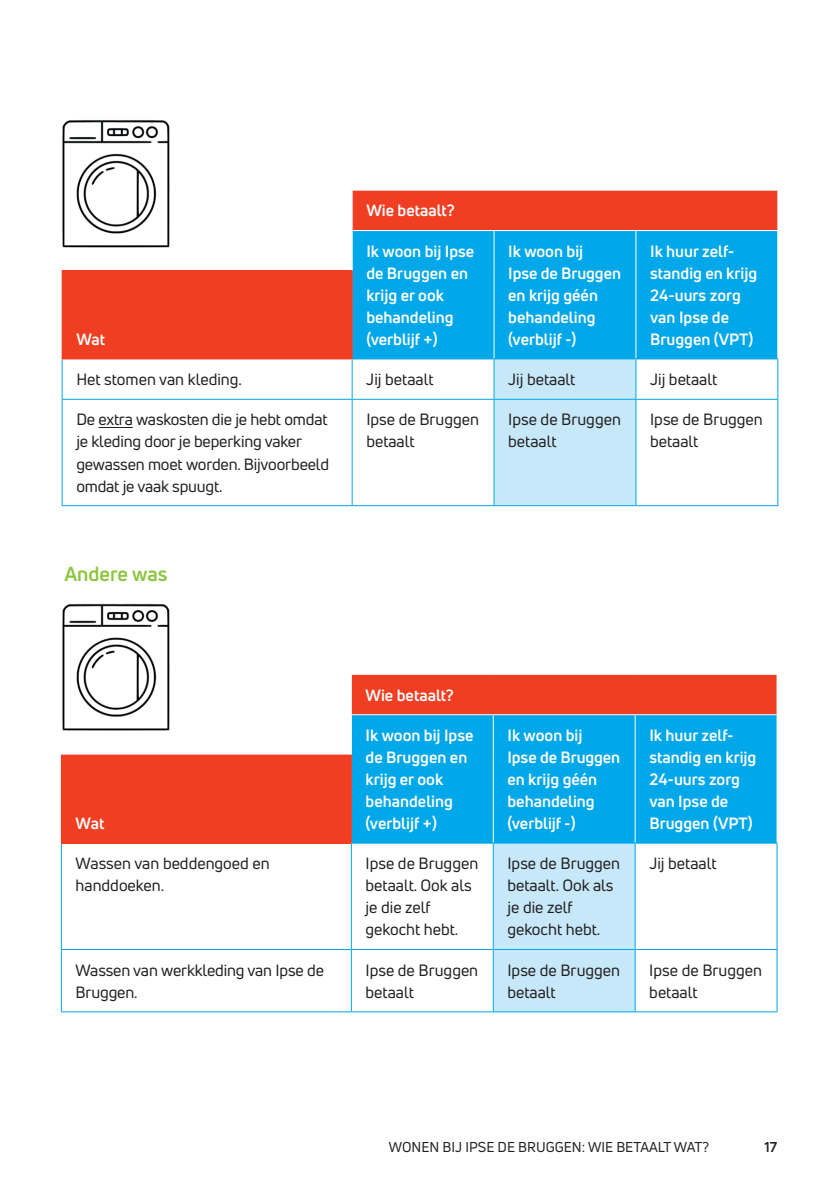
<style>
.page{position:relative;width:840px;height:1191px;background:#fff}
.page>*{position:absolute;margin:0;border:0;box-sizing:border-box;transform-origin:0 0}
.t1{font:700 20px "Uni Neue";color:#8bc63e}
.t2{font:16px/22px "Uni Neue";color:#231f20}
.t3{font:700 16px/22px "Uni Neue";color:#fff}
.t4{font:14px "Uni Neue";color:#231f20}
.t5{font:700 14px "Uni Neue";color:#231f20}
</style>
<div class="page">
<div style="left:352px;top:190px;width:425px;height:40px;background:#ef3e22"></div>
<div style="left:352px;top:231px;width:424px;height:127px;background:#00a7e9"></div>
<div style="left:62px;top:271px;width:290px;height:88px;background:#ef3e22"></div>
<div style="left:494px;top:359px;width:141px;height:146px;background:#c6e8f9"></div>
<hr style="left:62px;top:359px;width:1px;height:40px;background:#00a7e9">
<hr style="left:62px;top:399px;width:290px;height:1px;background:#00a7e9">
<hr style="left:62px;top:400px;width:1px;height:105px;background:#00a7e9">
<hr style="left:62px;top:505px;width:290px;height:1px;background:#00a7e9">
<hr style="left:351px;top:190px;width:142px;height:1px;background:#fff">
<hr style="left:493px;top:190px;width:142px;height:1px;background:#fff">
<hr style="left:635px;top:190px;width:142px;height:1px;background:#fff">
<hr style="left:776px;top:191px;width:1px;height:39px;background:#fff">
<hr style="left:493px;top:231px;width:1px;height:40px;background:#fff">
<hr style="left:635px;top:231px;width:1px;height:40px;background:#fff">
<hr style="left:493px;top:271px;width:1px;height:87px;background:#fff">
<hr style="left:635px;top:271px;width:1px;height:87px;background:#fff">
<hr style="left:352px;top:358px;width:141px;height:1px;background:#00a7e9">
<hr style="left:351px;top:359px;width:1px;height:40px;background:#00a7e9">
<hr style="left:493px;top:358px;width:142px;height:1px;background:#00a7e9">
<hr style="left:493px;top:359px;width:1px;height:40px;background:#00a7e9">
<hr style="left:635px;top:358px;width:142px;height:1px;background:#00a7e9">
<hr style="left:635px;top:359px;width:1px;height:40px;background:#00a7e9">
<hr style="left:776px;top:359px;width:1px;height:40px;background:#00a7e9">
<hr style="left:352px;top:399px;width:141px;height:1px;background:#00a7e9">
<hr style="left:351px;top:400px;width:1px;height:105px;background:#00a7e9">
<hr style="left:493px;top:399px;width:142px;height:1px;background:#00a7e9">
<hr style="left:493px;top:400px;width:1px;height:105px;background:#00a7e9">
<hr style="left:635px;top:399px;width:142px;height:1px;background:#00a7e9">
<hr style="left:635px;top:400px;width:1px;height:105px;background:#00a7e9">
<hr style="left:776px;top:400px;width:1px;height:105px;background:#00a7e9">
<hr style="left:352px;top:505px;width:141px;height:1px;background:#00a7e9">
<hr style="left:493px;top:505px;width:142px;height:1px;background:#00a7e9">
<hr style="left:635px;top:505px;width:142px;height:1px;background:#00a7e9">
<hr style="left:62px;top:270px;width:290px;height:1px;background:#ef3e22">
<hr style="left:98px;top:427px;width:35px;height:1px;background:#231f20">
<img style="left:62px;top:120px;width:108px;height:128px">
<img style="left:62px;top:603px;width:108px;height:128px">
<div style="left:351px;top:674px;width:425px;height:40px;background:#ef3e22"></div>
<div style="left:351px;top:715px;width:425px;height:127px;background:#00a7e9"></div>
<div style="left:61px;top:755px;width:290px;height:88px;background:#ef3e22"></div>
<div style="left:493px;top:843px;width:141px;height:168px;background:#c6e8f9"></div>
<hr style="left:61px;top:843px;width:1px;height:106px;background:#00a7e9">
<hr style="left:61px;top:949px;width:290px;height:1px;background:#00a7e9">
<hr style="left:61px;top:950px;width:1px;height:61px;background:#00a7e9">
<hr style="left:61px;top:1011px;width:290px;height:1px;background:#00a7e9">
<hr style="left:350px;top:674px;width:143px;height:1px;background:#fff">
<hr style="left:493px;top:674px;width:141px;height:1px;background:#fff">
<hr style="left:634px;top:674px;width:143px;height:1px;background:#fff">
<hr style="left:492px;top:715px;width:1px;height:40px;background:#fff">
<hr style="left:634px;top:715px;width:1px;height:40px;background:#fff">
<hr style="left:492px;top:755px;width:1px;height:87px;background:#fff">
<hr style="left:634px;top:755px;width:1px;height:87px;background:#fff">
<hr style="left:351px;top:842px;width:142px;height:1px;background:#00a7e9">
<hr style="left:350px;top:843px;width:1px;height:106px;background:#00a7e9">
<hr style="left:493px;top:842px;width:141px;height:1px;background:#00a7e9">
<hr style="left:492px;top:843px;width:1px;height:106px;background:#00a7e9">
<hr style="left:634px;top:842px;width:143px;height:1px;background:#00a7e9">
<hr style="left:634px;top:843px;width:1px;height:106px;background:#00a7e9">
<hr style="left:776px;top:843px;width:1px;height:106px;background:#00a7e9">
<hr style="left:351px;top:949px;width:142px;height:1px;background:#00a7e9">
<hr style="left:350px;top:950px;width:1px;height:61px;background:#00a7e9">
<hr style="left:493px;top:949px;width:141px;height:1px;background:#00a7e9">
<hr style="left:492px;top:950px;width:1px;height:61px;background:#00a7e9">
<hr style="left:634px;top:949px;width:143px;height:1px;background:#00a7e9">
<hr style="left:634px;top:950px;width:1px;height:61px;background:#00a7e9">
<hr style="left:776px;top:950px;width:1px;height:61px;background:#00a7e9">
<hr style="left:351px;top:1011px;width:142px;height:1px;background:#00a7e9">
<hr style="left:493px;top:1011px;width:141px;height:1px;background:#00a7e9">
<hr style="left:634px;top:1011px;width:143px;height:1px;background:#00a7e9">
<hr style="left:61px;top:754px;width:290px;height:1px;background:#ef3e22">
<p class="t3" style="left:366px;top:199px;width:90px">Wie betaalt?</p>
<p class="t3" style="left:366px;top:240px;width:109px">Ik woon bij Ipse de Bruggen en krijg er ook behandeling (verblijf +)</p>
<p class="t3" style="left:508px;top:240px;width:114px">Ik woon bij<br>Ipse de Bruggen en krijg géén behandeling (verblijf -)</p>
<p class="t3" style="left:649px;top:240px;width:108px">Ik huur zelf&shy;standig en krijg<br>24-uurs zorg van Ipse de</p>
<p class="t3" style="left:76px;top:328px;width:30px">Wat</p>
<p class="t3" style="left:649px;top:328px;width:105px">Bruggen (VPT)</p>
<p class="t2" style="left:76px;top:368px;width:167px">Het stomen van kleding.</p>
<p class="t2" style="left:366px;top:368px;width:69px">Jij betaalt</p>
<p class="t2" style="left:508px;top:368px;width:69px">Jij betaalt</p>
<p class="t2" style="left:649px;top:368px;width:69px">Jij betaalt</p>
<p class="t2" style="left:76px;top:408px;width:254px">De extra waskosten die je hebt omdat je kleding door je beperking vaker gewassen moet worden. Bijvoorbeeld omdat je vaak spuugt.</p>
<p class="t2" style="left:366px;top:408px;width:114px">Ipse de Bruggen betaalt</p>
<p class="t2" style="left:508px;top:408px;width:114px">Ipse de Bruggen betaalt</p>
<p class="t2" style="left:649px;top:408px;width:114px">Ipse de Bruggen betaalt</p>
<p class="t1" style="left:64px;top:561px;width:104px">Andere was</p>
<p class="t3" style="left:365px;top:683px;width:90px">Wie betaalt?</p>
<p class="t3" style="left:365px;top:724px;width:109px">Ik woon bij Ipse de Bruggen en krijg er ook behandeling (verblijf +)</p>
<p class="t3" style="left:507px;top:724px;width:114px">Ik woon bij<br>Ipse de Bruggen en krijg géén behandeling (verblijf -)</p>
<p class="t3" style="left:649px;top:724px;width:108px">Ik huur zelf&shy;standig en krijg<br>24-uurs zorg van Ipse de</p>
<p class="t3" style="left:75px;top:812px;width:30px">Wat</p>
<p class="t3" style="left:649px;top:812px;width:105px">Bruggen (VPT)</p>
<p class="t2" style="left:75px;top:852px;width:195px">Wassen van beddengoed en handdoeken.</p>
<p class="t2" style="left:365px;top:852px;width:114px">Ipse de Bruggen betaalt. Ook als je die zelf gekocht hebt.</p>
<p class="t2" style="left:507px;top:852px;width:114px">Ipse de Bruggen betaalt. Ook als je die zelf gekocht hebt.</p>
<p class="t2" style="left:649px;top:852px;width:69px">Jij betaalt</p>
<p class="t2" style="left:75px;top:958px;width:250px">Wassen van werkkleding van Ipse de<br>Bruggen.</p>
<p class="t2" style="left:365px;top:958px;width:114px">Ipse de Bruggen betaalt</p>
<p class="t2" style="left:507px;top:958px;width:114px">Ipse de Bruggen betaalt</p>
<p class="t2" style="left:649px;top:958px;width:114px">Ipse de Bruggen betaalt</p>
<p class="t4" style="left:388px;top:1138px;width:322px">WONEN BIJ IPSE DE BRUGGEN: WIE BETAALT WAT?</p>
<p class="t5" style="left:764px;top:1138px;width:14px">17</p>
</div>
